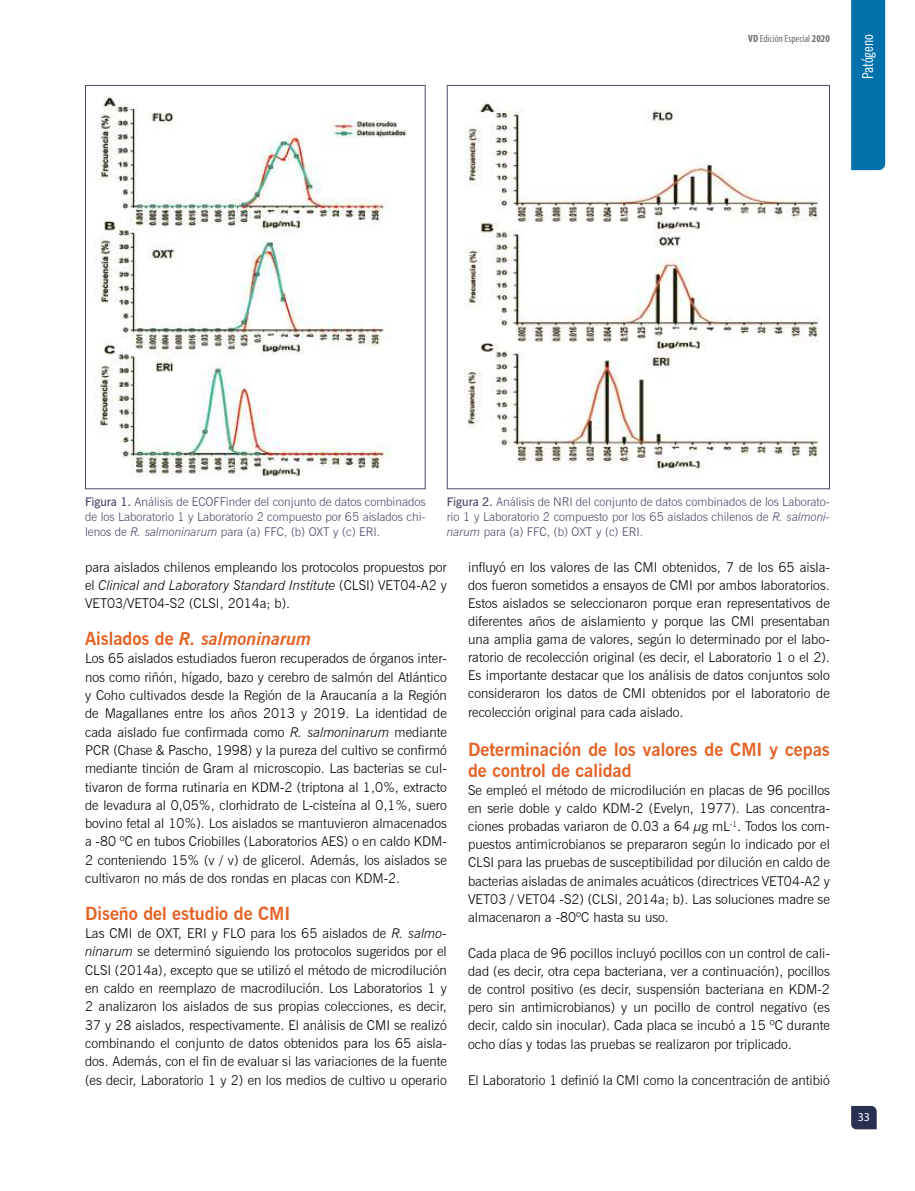
<style>
.page{position:relative;width:915px;height:1191px;background:#fff}
.page>*{position:absolute;margin:0;border:0;box-sizing:border-box;transform-origin:0 0}
.t1{font:700 18px/21.1px "News Gothic BT";color:#e46225}
.t2{font:italic 700 18px "News Gothic BT";color:#e46225}
.t3{font:condensed 15px "News Gothic BT";color:#fff}
.t4{font:300 13.5px/18.3px "News Gothic BT";color:#000;text-align:justify}
.t5{font:300 12px/15px "News Gothic BT";color:#4b4969;text-align:justify}
.t6{font:12px "Myriad Pro";color:#fff}
.t7{font:condensed 10.5px "Myriad Pro";color:#706f6f}
.s1{font-weight:700}
.s2{font-weight:600}
.s3{font-style:italic}
.s4{font-style:normal}
</style>
<div class="page">
<svg style="left:851px;top:1106px;width:25px;height:23px"></svg>
<img style="left:96px;top:96px;width:330px;height:382px">
<img style="left:465px;top:100px;width:352px;height:372px">
<div style="left:85px;top:85px;width:340px;height:404px;border:1px solid #4b4969"></div>
<div style="left:446px;top:85px;width:383px;height:404px;border:1px solid #4b4969"></div>
<div style="left:851px;top:0;width:33px;height:170px;background:#0071ab"></div>
<p class="t7" style="left:748px;top:32px;width:83px"><span class="s1">VD</span> Edición Especial <span class="s1">2020</span></p>
<p class="t3" style="left:858px;top:79px;width:46px;rotate:-90deg">Patógeno</p>
<p class="t5" style="left:85px;top:494px;width:342px"><span class="s2">Figura 1.</span> Análisis de ECOFFinder del conjunto de datos combinados de los Laboratorio 1 y Laboratorio 2 compuesto por 65 aislados chi&shy;lenos de <span class="s3">R. salmoninarum</span> para (a) FFC, (b) OXT y (c) ERI.</p>
<p class="t5" style="left:446px;top:494px;width:384px"><span class="s2">Figura 2.</span> Análisis de NRI del conjunto de datos combinados de los Laborato&shy;rio 1 y Laboratorio 2 compuesto por los 65 aislados chilenos de <span class="s3">R. salmoni&shy;narum</span> para (a) FFC, (b) OXT y (c) ERI.</p>
<p class="t4" style="left:85px;top:557px;width:363px">para aislados chilenos empleando los protocolos propuestos por el <span class="s3">Clinical and Laboratory Standard Institute</span> (CLSI) VET04-A2 y VET03/VET04-S2 (CLSI, 2014a; b).</p>
<h1 class="t2" style="left:85px;top:627px;width:227px"><span class="s4">Aislados de</span> R. salmoninarum</h1>
<p class="t4" style="left:85px;top:649px;width:363px">Los 65 aislados estudiados fueron recuperados de órganos inter&shy;nos como riñón, hígado, bazo y cerebro de salmón del Atlántico y Coho cultivados desde la Región de la Araucanía a la Región de Magallanes entre los años 2013 y 2019. La identidad de cada aislado fue confirmada como <span class="s3">R. salmoninarum</span> mediante PCR (Chase &amp; Pascho, 1998) y la pureza del cultivo se confirmó mediante tinción de Gram al microscopio. Las bacterias se cul&shy;tivaron de forma rutinaria en KDM-2 (triptona al 1,0%, extracto de levadura al 0,05%, clorhidrato de L-cisteína al 0,1%, suero bovino fetal al 10%). Los aislados se mantuvieron almacenados a -80 ºC en tubos Criobilles (Laboratorios AES) o en caldo KDM-2 conteniendo 15% (v / v) de glicerol. Además, los aislados se cultivaron no más de dos rondas en placas con KDM-2.</p>
<h1 class="t1" style="left:85px;top:902px;width:207px">Diseño del estudio de CMI</h1>
<p class="t4" style="left:85px;top:924px;width:363px">Las CMI de OXT, ERI y FLO para los 65 aislados de <span class="s3">R. salmo&shy;ninarum</span> se determinó siguiendo los protocolos sugeridos por el CLSI (2014a), excepto que se utilizó el método de microdilución en caldo en reemplazo de macrodilución. Los Laboratorios 1 y 2 analizaron los aislados de sus propias colecciones, es decir, 37 y 28 aislados, respectivamente. El análisis de CMI se realizó combinando el conjunto de datos obtenidos para los 65 aisla&shy;dos. Además, con el fin de evaluar si las variaciones de la fuente (es decir, Laboratorio 1 y 2) en los medios de cultivo u operario</p>
<p class="t4" style="left:468px;top:558px;width:363px">influyó en los valores de las CMI obtenidos, 7 de los 65 aisla&shy;dos fueron sometidos a ensayos de CMI por ambos laboratorios.<br>Estos aislados se seleccionaron porque eran representativos de diferentes años de aislamiento y porque las CMI presentaban una amplia gama de valores, según lo determinado por el labo&shy;ratorio de recolección original (es decir, el Laboratorio 1 o el 2).<br>Es importante destacar que los análisis de datos conjuntos solo consideraron los datos de CMI obtenidos por el laboratorio de recolección original para cada aislado.</p>
<h1 class="t1" style="left:468px;top:738px;width:363px">Determinación de los valores de CMI y cepas de control de calidad</h1>
<p class="t4" style="left:468px;top:781px;width:363px">Se empleó el método de microdilución en placas de 96 pocillos en serie doble y caldo KDM-2 (Evelyn, 1977). Las concentra&shy;ciones probadas variaron de 0.03 a 64 µg mL<sup>-1</sup>. Todos los com&shy;puestos antimicrobianos se prepararon según lo indicado por el CLSI para las pruebas de susceptibilidad por dilución en caldo de bacterias aisladas de animales acuáticos (directrices VET04-A2 y VET03 / VET04 -S2) (CLSI, 2014a; b). Las soluciones madre se almacenaron a -80ºC hasta su uso.</p>
<p class="t4" style="left:468px;top:944px;width:363px">Cada placa de 96 pocillos incluyó pocillos con un control de cali&shy;dad (es decir, otra cepa bacteriana, ver a continuación), pocillos de control positivo (es decir, suspensión bacteriana en KDM-2 pero sin antimicrobianos) y un pocillo de control negativo (es decir, caldo sin inocular). Cada placa se incubó a 15 ºC durante ocho días y todas las pruebas se realizaron por triplicado.</p>
<p class="t4" style="left:468px;top:1070px;width:363px">El Laboratorio 1 definió la CMI como la concentración de antibió</p>
<p class="t6" style="left:857px;top:1109px;width:14px">33</p>
</div>
